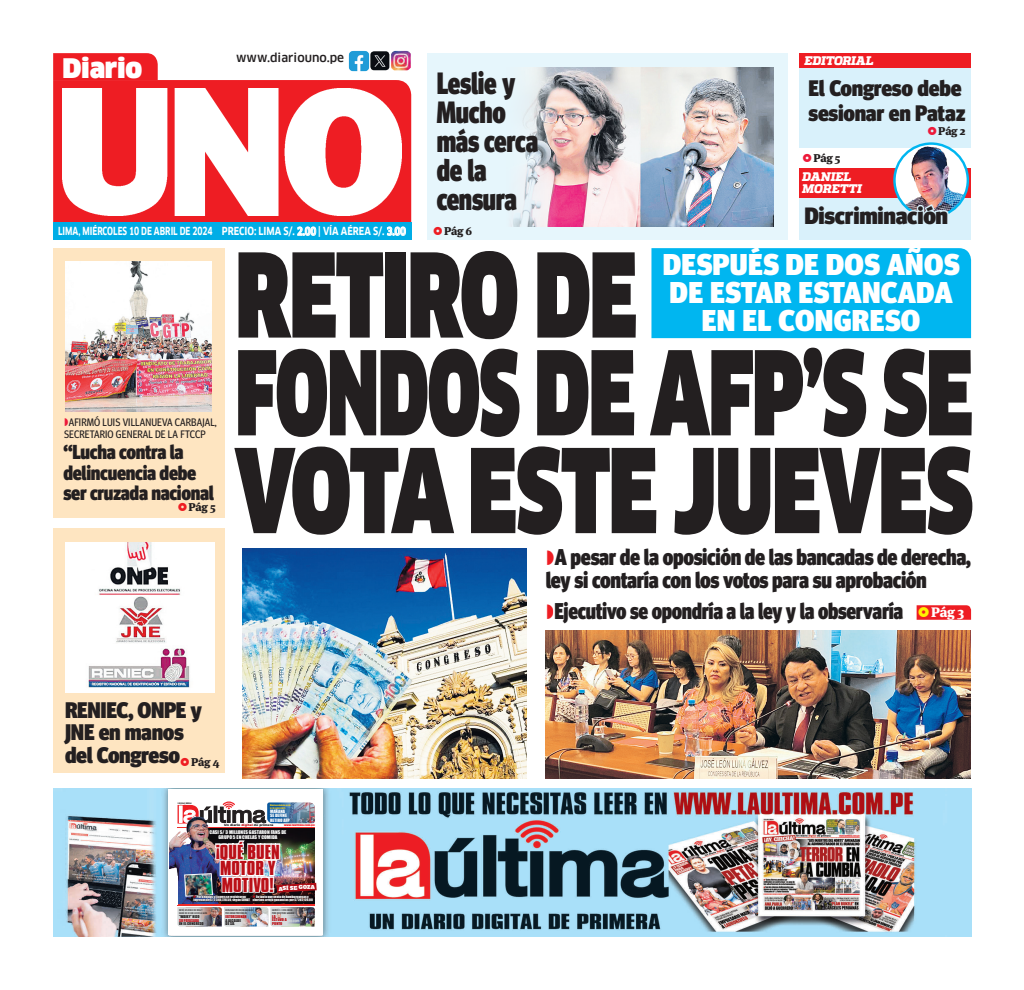
<style>
.page{position:relative;width:1024px;height:990px;background:#fff}
.page>*{position:absolute;margin:0;border:0;box-sizing:border-box;transform-origin:0 0}
.t1{font:900 113.62px/97.8px "Clan Pro";letter-spacing:-.02em;color:#231f20;scale:.62 1}
.t2{font:900 113.62px "Clan Pro";letter-spacing:-.02em;color:#231f20;scale:.69 1}
.t3{font:900 30.88px/29px "Meta Head OT";letter-spacing:-.01em;color:#231f20;scale:.81 1}
.t4{font:900 30.12px/27.8px "Meta Head OT";letter-spacing:.01em;color:#fff;text-align:center}
.t5{font:900 26.38px "Clan Pro";letter-spacing:-.01em;color:#fff}
.t6{font:900 23.62px "Meta Head OT";letter-spacing:-.01em;color:#231f20}
.t7{font:900 22.88px/22.9px "Meta Head OT";letter-spacing:-.02em;color:#231f20;scale:.88 1}
.t8{font:900 22.88px "Meta Head OT";letter-spacing:-.02em;color:#231f20;scale:.85 1}
.t9{font:900 22.62px/22.6px "Meta Head OT";letter-spacing:-.015em;color:#231f20;scale:.96 1}
.t10{font:900 22.5px "Meta Head OT";letter-spacing:-.01em;color:#231f20;scale:.96 1}
.t11{font:900 20.25px/20.2px "Meta Head OT";letter-spacing:-.015em;color:#231f20;scale:.9 1}
.t12{font:700 17.38px/16.6px "Compacta BT";color:#bb1018;scale:1.07 1}
.t13{font:900 13.75px "Meta Serif Pro";color:#fff}
.t14{font:italic 800 12.5px "Quadon";letter-spacing:-.01em;color:#fff}
.t15{font:500 11.88px "Clan Pro";color:#231f20}
.t16{font:900 11.25px "Meta Serif Pro";letter-spacing:-.015em;color:#231f20}
.t17{font:10.88px/11.9px "Meta Head OT";letter-spacing:.01em;color:#231f20;scale:.92 1}
.t18{font:700 10.88px "Clan Pro";letter-spacing:-.005em;color:#fff;scale:.82 1}
.t19{font:700 10.88px "Clan Pro";letter-spacing:-.005em;color:#fff;scale:.74 1}
.t20{font:4.88px "Alfa Slab One";color:#fff;scale:1.07 1}
.t21{font:4.75px/5.1px "Impact";color:#fff;text-align:center;scale:1.07 1}
.t22{font:4.25px/4.2px "Impact";color:#fff;scale:1.07 1}
.t23{font:3.62px/3.6px "Impact";color:#231f20;scale:1.07 1}
.t24{font:3.62px/3.6px "Impact";color:#bb1018;scale:1.07 1}
.t25{font:3.12px/3.5px "Impact";color:#fff;text-align:center;scale:1.07 1}
.t26{font:900 3.12px "Swiss 721 BT";color:#231f20;scale:1.07 1}
.t27{font:2.62px "Impact";color:#ee1d23;scale:1.32 1}
.t28{font:condensed 2.5px/3px "Futura LT";color:#231f20;scale:1.07 1}
.t29{font:2.12px/2.5px "Impact";color:#fcd325;scale:1.07 1}
.t30{font:900 2.12px "Swiss 721 BT";color:#231f20;scale:1.07 1}
.s1{color:#bb1018}
</style>
<div class="page">
<div style="left:427px;top:53px;width:360px;height:187px;background:#e6f6fc"></div>
<img style="left:511px;top:67px;width:262px;height:160px">
<div style="left:651px;top:248px;width:320px;height:90px;background:#00b6f0"></div>
<svg style="left:53px;top:80px;width:358px;height:143px;background:#e3262e"></svg>
<div style="left:53px;top:53px;width:105px;height:27px;background:#ee1d23"></div>
<div style="left:53px;top:248px;width:171px;height:270px;background:#fee5c1"></div>
<div style="left:53px;top:528px;width:172px;height:244px;background:#fee5c1"></div>
<img style="left:65px;top:542px;width:150px;height:54px">
<svg style="left:65px;top:596px;width:150px;height:48px;background:#f4eaea"></svg>
<svg style="left:65px;top:644px;width:150px;height:48px;background:#e1dce4"></svg>
<div style="left:53px;top:223px;width:358px;height:17px;background:#00ade6"></div>
<img style="left:62px;top:88px;width:340px;height:128px">
<svg style="left:297px;top:226px;width:19px;height:10px"></svg>
<svg style="left:387px;top:226px;width:19px;height:10px"></svg>
<img style="left:391px;top:50px;width:20px;height:21px">
<div style="left:799px;top:68px;width:172px;height:80px;background:#d9f1fb"></div>
<div style="left:799px;top:181px;width:172px;height:59px;background:#d9f1fb"></div>
<div style="left:799px;top:53px;width:172px;height:15px;background:#ee1d23"></div>
<div style="left:799px;top:168px;width:172px;height:29px;background:#ee1d23"></div>
<img style="left:375px;top:51px;width:14px;height:19px">
<img style="left:348px;top:50px;width:27px;height:22px">
<img style="left:53px;top:788px;width:918px;height:149px">
<div style="left:169px;top:790px;width:154px;height:145px;background:#fff"></div>
<img style="left:170px;top:801px;width:61px;height:69px">
<img style="left:177px;top:802px;width:140px;height:124px">
<img style="left:66px;top:261px;width:146px;height:150px">
<img style="left:243px;top:548px;width:283px;height:231px">
<img style="left:546px;top:661px;width:425px;height:118px">
<img style="left:894px;top:144px;width:74px;height:73px;border-radius:37px">
<div style="left:893px;top:142px;width:76px;height:76px;border:2px solid #00b6f0;border-radius:50%"></div>
<svg style="left:900px;top:202px;width:50px;height:17px"></svg>
<img style="left:545px;top:605px;width:427px;height:56px">
<p class="t5" style="left:62px;top:53px;width:81px">Diario</p>
<p class="t15" style="left:236px;top:51px;width:109px">www.diariouno.pe</p>
<p class="t19" style="left:58px;top:225px;width:210px">LIMA, MIÉRCOLES 10 DE ABRIL DE 2024</p>
<p class="t18" style="left:222px;top:225px;width:226px">PRECIO: LIMA S/. 2.00 | VÍA AÉREA S/. 3.00</p>
<p class="t3" style="left:437px;top:68px;width:127px">Leslie y<br>Mucho más cerca de la censura</p>
<p class="t16" style="left:444px;top:222px;width:30px">Pág 6</p>
<p class="t14" style="left:804px;top:54px;width:70px">EDITORIAL</p>
<p class="t10" style="left:808px;top:75px;width:161px">El Congreso debe</p>
<p class="t10" style="left:808px;top:100px;width:165px">sesionar en Pataz</p>
<p class="t16" style="left:938px;top:122px;width:29px">Pág 2</p>
<p class="t16" style="left:813px;top:149px;width:29px">Pág 5</p>
<p class="t14" style="left:802px;top:169px;width:51px">DANIEL</p>
<p class="t14" style="left:802px;top:182px;width:61px">MORETTI</p>
<p class="t6" style="left:804px;top:202px;width:145px">Discriminación</p>
<p class="t17" style="left:64px;top:417px;width:167px;text-indent:5px">AFIRMÓ LUIS VILLANUEVA CARBAJAL,<br>SECRETARIO GENERAL DE LA FTCCP</p>
<p class="t11" style="left:63px;top:442px;width:169px">“Lucha contra la delincuencia debe ser cruzada nacional</p>
<p class="t16" style="left:189px;top:498px;width:29px">Pág 5</p>
<p class="t4" style="left:663px;top:250px;width:298px">DESPUÉS DE DOS AÑOS<br>DE ESTAR ESTANCADA<br>EN EL CONGRESO</p>
<p class="t2" style="left:235px;top:229px;width:584px">RETIRO DE</p>
<p class="t1" style="left:235px;top:346px;width:1192px">FONDOS DE AFP’S SE<br>VOTA ESTE JUEVES</p>
<p class="t7" style="left:546px;top:545px;width:484px;text-indent:9px">A pesar de la oposición de las bancadas de derecha, ley si contaría con los votos para su aprobación</p>
<p class="t8" style="left:554px;top:597px;width:411px">Ejecutivo se opondría a la ley y la observaría</p>
<p class="t13" style="left:931px;top:601px;width:35px">Pág 3</p>
<p class="t9" style="left:65px;top:698px;width:144px">RENIEC, ONPE y<br>JNE en manos</p>
<p class="t9" style="left:65px;top:743px;width:121px">del Congreso</p>
<p class="t16" style="left:191px;top:753px;width:30px">Pág 4</p>
<p class="t30" style="left:177px;top:802px;width:15px">10|04|2024</p>
<p class="t29" style="left:270px;top:804px;width:21px">Monto en debate es de<br>S/ 20, 600 (4 UIT)</p>
<p class="t22" style="left:270px;top:809px;width:20px">MAÑANA<br>SE DEFINE<br>RETIRO AFP</p>
<p class="t21" style="left:210px;top:829px;width:73px">CASI S/ 3 MILLONES GASTARON FANS DE<br>GRUPO 5 EN CHELAS Y COMIDA</p>
<p class="t26" style="left:224px;top:823px;width:48px">Un diario <span class="s1">digital</span> de primera</p>
<p class="t27" style="left:284px;top:823px;width:25px">www.laultima.com.pe</p>
<p class="t12" style="left:216px;top:844px;width:61px">¡QUÉ BUEN<br>MOTOR Y<br>MOTIVO!</p>
<p class="t25" style="left:253px;top:895px;width:58px">En tanto que venta de hamburguesas y chorizos arrojó ganancias por S/ 282,124.00</p>
<p class="t20" style="left:278px;top:885px;width:35px;rotate:-3deg">ASÍ SE GOZA</p>
<p class="t25" style="left:193px;top:895px;width:54px">Por bebidas y licores se registraron ingresos de S/ 2,564,728.50, según SUNAT</p>
<p class="t28" style="left:179px;top:908px;width:28px">OBVIÓ LOS ROLEX DE DINA Y<br>HABLÓ DE LO QUE LE DIO LA GANA</p>
<p class="t28" style="left:225px;top:908px;width:27px">BURGOMAESTRE RECIBE AMENAZA<br>POR CERRAR PROSTÍBULOS</p>
<p class="t28" style="left:272px;top:908px;width:22px">EMPATÓ 1-1 CON JUNIOR<br>PERO BIEN PUDO GANARLO</p>
<p class="t23" style="left:179px;top:915px;width:24px">“WAIKY” HIZO<br><span class="s1">SU PAYASADA<br></span>EN EL CONGRESO</p>
<p class="t23" style="left:225px;top:915px;width:21px"><span class="s1">EXTORSIONAN<br></span>A ALCALDE<br>DE SJL</p>
<p class="t24" style="left:272px;top:914px;width:15px">LA<br>ESTUVO A<br>PUNTO</p>
</div>
